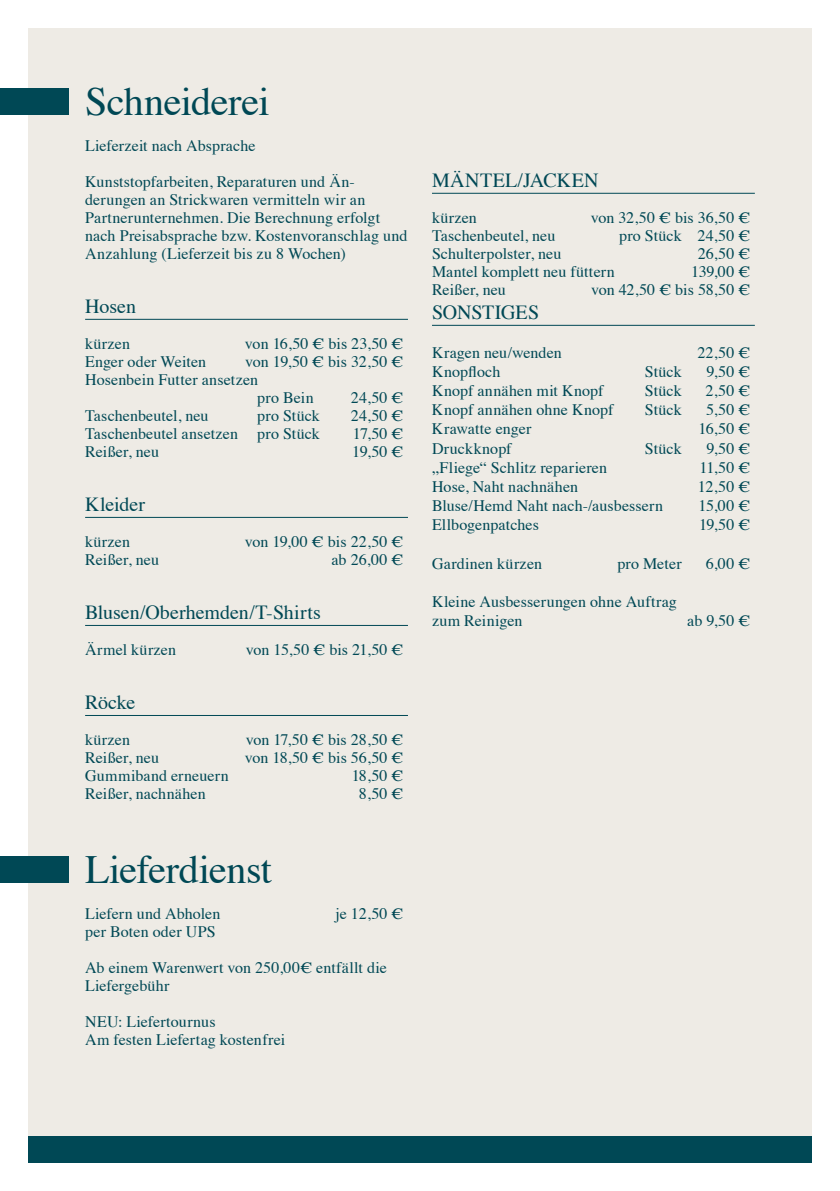
<style>
.page{position:relative;width:840px;height:1191px;background:#fff}
.page>*{position:absolute;margin:0;border:0;box-sizing:border-box;transform-origin:0 0}
.t1{font:40px "Times";letter-spacing:-.015em;color:#004855}
.t2{font:20px "Times";color:#004855}
.t3{font:16px/18px "Times";letter-spacing:.005em;color:#004855}
</style>
<div class="page">
<div style="left:28px;top:28px;width:783px;height:1134px;background:#eeebe5"></div>
<div style="left:28px;top:1136px;width:783px;height:26px;background:#004855"></div>
<hr style="left:85px;top:319px;width:323px;height:1px;background:#004855">
<hr style="left:85px;top:517px;width:323px;height:1px;background:#004855">
<hr style="left:85px;top:625px;width:323px;height:1px;background:#004855">
<hr style="left:85px;top:715px;width:323px;height:1px;background:#004855">
<hr style="left:432px;top:193px;width:322px;height:1px;background:#004855">
<hr style="left:432px;top:325px;width:322px;height:1px;background:#004855">
<div style="left:0;top:88px;width:68px;height:27px;background:#004855"></div>
<div style="left:0;top:856px;width:68px;height:26px;background:#004855"></div>
<h1 class="t1" style="left:85px;top:64px;width:186px">Schneiderei</h1>
<p class="t3" style="left:85px;top:135px;width:172px">Lieferzeit nach Absprache</p>
<p class="t3" style="left:85px;top:171px;width:323px">Kunststopfarbeiten, Reparaturen und Än&shy;derungen an Strickwaren vermitteln wir an Partnerunternehmen. Die Berechnung erfolgt nach Preisabsprache bzw. Kostenvoranschlag und Anzahlung (Lieferzeit bis zu 8 Wochen)</p>
<p class="t2" style="left:85px;top:288px;width:52px">Hosen</p>
<p class="t3" style="left:85px;top:333px;width:46px">kürzen</p>
<p class="t3" style="left:245px;top:333px;width:160px">von 16,50 € bis 23,50 €</p>
<p class="t3" style="left:85px;top:351px;width:122px">Enger oder Weiten</p>
<p class="t3" style="left:245px;top:351px;width:160px">von 19,50 € bis 32,50 €</p>
<p class="t3" style="left:85px;top:369px;width:174px">Hosenbein Futter ansetzen</p>
<p class="t3" style="left:257px;top:387px;width:58px">pro Bein</p>
<p class="t3" style="left:350px;top:387px;width:54px">24,50 €</p>
<p class="t3" style="left:85px;top:405px;width:125px">Taschenbeutel, neu</p>
<p class="t3" style="left:257px;top:405px;width:64px">pro Stück</p>
<p class="t3" style="left:350px;top:405px;width:54px">24,50 €</p>
<p class="t3" style="left:85px;top:423px;width:236px">Taschenbeutel ansetzen pro Stück</p>
<p class="t3" style="left:353px;top:423px;width:52px">17,50 €</p>
<p class="t3" style="left:85px;top:441px;width:75px">Reißer, neu</p>
<p class="t3" style="left:352px;top:441px;width:53px">19,50 €</p>
<p class="t2" style="left:85px;top:486px;width:61px">Kleider</p>
<p class="t3" style="left:85px;top:531px;width:46px">kürzen</p>
<p class="t3" style="left:244px;top:531px;width:160px">von 19,00 € bis 22,50 €</p>
<p class="t3" style="left:85px;top:549px;width:75px">Reißer, neu</p>
<p class="t3" style="left:331px;top:549px;width:73px">ab 26,00 €</p>
<p class="t2" style="left:85px;top:594px;width:237px">Blusen/Oberhemden/T-Shirts</p>
<p class="t3" style="left:85px;top:639px;width:92px">Ärmel kürzen</p>
<p class="t3" style="left:246px;top:639px;width:159px">von 15,50 € bis 21,50 €</p>
<p class="t2" style="left:85px;top:684px;width:52px">Röcke</p>
<p class="t3" style="left:85px;top:729px;width:46px">kürzen</p>
<p class="t3" style="left:246px;top:729px;width:159px">von 17,50 € bis 28,50 €</p>
<p class="t3" style="left:85px;top:747px;width:75px">Reißer, neu</p>
<p class="t3" style="left:244px;top:747px;width:160px">von 18,50 € bis 56,50 €</p>
<p class="t3" style="left:85px;top:765px;width:145px">Gummiband erneuern</p>
<p class="t3" style="left:351px;top:765px;width:53px">18,50 €</p>
<p class="t3" style="left:85px;top:783px;width:122px">Reißer, nachnähen</p>
<p class="t3" style="left:359px;top:783px;width:46px">8,50 €</p>
<h1 class="t1" style="left:85px;top:832px;width:188px">Lieferdienst</h1>
<p class="t3" style="left:85px;top:903px;width:137px">Liefern und Abholen</p>
<p class="t3" style="left:335px;top:903px;width:70px">je 12,50 €</p>
<p class="t3" style="left:85px;top:921px;width:132px">per Boten oder UPS</p>
<p class="t3" style="left:85px;top:957px;width:303px">Ab einem Warenwert von 250,00€ entfällt die<br>Liefergebühr</p>
<p class="t3" style="left:85px;top:1011px;width:201px">NEU: Liefertournus<br>Am festen Liefertag kostenfrei</p>
<p class="t2" style="left:432px;top:162px;width:168px">MÄNTEL/JACKEN</p>
<p class="t3" style="left:432px;top:207px;width:46px">kürzen</p>
<p class="t3" style="left:590px;top:207px;width:161px">von 32,50 € bis 36,50 €</p>
<p class="t3" style="left:432px;top:225px;width:125px">Taschenbeutel, neu</p>
<p class="t3" style="left:619px;top:225px;width:133px">pro Stück 24,50 €</p>
<p class="t3" style="left:432px;top:243px;width:131px">Schulterpolster, neu</p>
<p class="t3" style="left:697px;top:243px;width:54px">26,50 €</p>
<p class="t3" style="left:432px;top:261px;width:184px">Mantel komplett neu füttern</p>
<p class="t3" style="left:690px;top:261px;width:61px">139,00 €</p>
<p class="t3" style="left:432px;top:279px;width:75px">Reißer, neu</p>
<p class="t3" style="left:590px;top:279px;width:161px">von 42,50 € bis 58,50 €</p>
<p class="t2" style="left:432px;top:294px;width:109px">SONSTIGES</p>
<p class="t3" style="left:432px;top:342px;width:131px">Kragen neu/wenden</p>
<p class="t3" style="left:697px;top:342px;width:54px">22,50 €</p>
<p class="t3" style="left:432px;top:361px;width:70px">Knopfloch</p>
<p class="t3" style="left:644px;top:361px;width:38px">Stück</p>
<p class="t3" style="left:706px;top:361px;width:45px">9,50 €</p>
<p class="t3" style="left:432px;top:380px;width:173px">Knopf annähen mit Knopf</p>
<p class="t3" style="left:644px;top:380px;width:38px">Stück</p>
<p class="t3" style="left:705px;top:380px;width:46px">2,50 €</p>
<p class="t3" style="left:432px;top:399px;width:183px">Knopf annähen ohne Knopf</p>
<p class="t3" style="left:644px;top:399px;width:38px">Stück</p>
<p class="t3" style="left:705px;top:399px;width:46px">5,50 €</p>
<p class="t3" style="left:432px;top:418px;width:101px">Krawatte enger</p>
<p class="t3" style="left:698px;top:418px;width:53px">16,50 €</p>
<p class="t3" style="left:432px;top:438px;width:81px">Druckknopf</p>
<p class="t3" style="left:644px;top:438px;width:38px">Stück</p>
<p class="t3" style="left:706px;top:438px;width:45px">9,50 €</p>
<p class="t3" style="left:432px;top:457px;width:176px">„Fliege“ Schlitz reparieren</p>
<p class="t3" style="left:699px;top:457px;width:52px">11,50 €</p>
<p class="t3" style="left:432px;top:476px;width:147px">Hose, Naht nachnähen</p>
<p class="t3" style="left:697px;top:476px;width:54px">12,50 €</p>
<p class="t3" style="left:432px;top:495px;width:232px">Bluse/Hemd Naht nach-/ausbessern</p>
<p class="t3" style="left:698px;top:495px;width:53px">15,00 €</p>
<p class="t3" style="left:432px;top:514px;width:108px">Ellbogenpatches</p>
<p class="t3" style="left:698px;top:514px;width:53px">19,50 €</p>
<p class="t3" style="left:432px;top:553px;width:112px">Gardinen kürzen</p>
<p class="t3" style="left:617px;top:553px;width:66px">pro Meter</p>
<p class="t3" style="left:705px;top:553px;width:46px">6,00 €</p>
<p class="t3" style="left:432px;top:591px;width:246px;line-height:19.2px">Kleine Ausbesserungen ohne Auftrag zum Reinigen</p>
<p class="t3" style="left:687px;top:610px;width:64px">ab 9,50 €</p>
</div>
